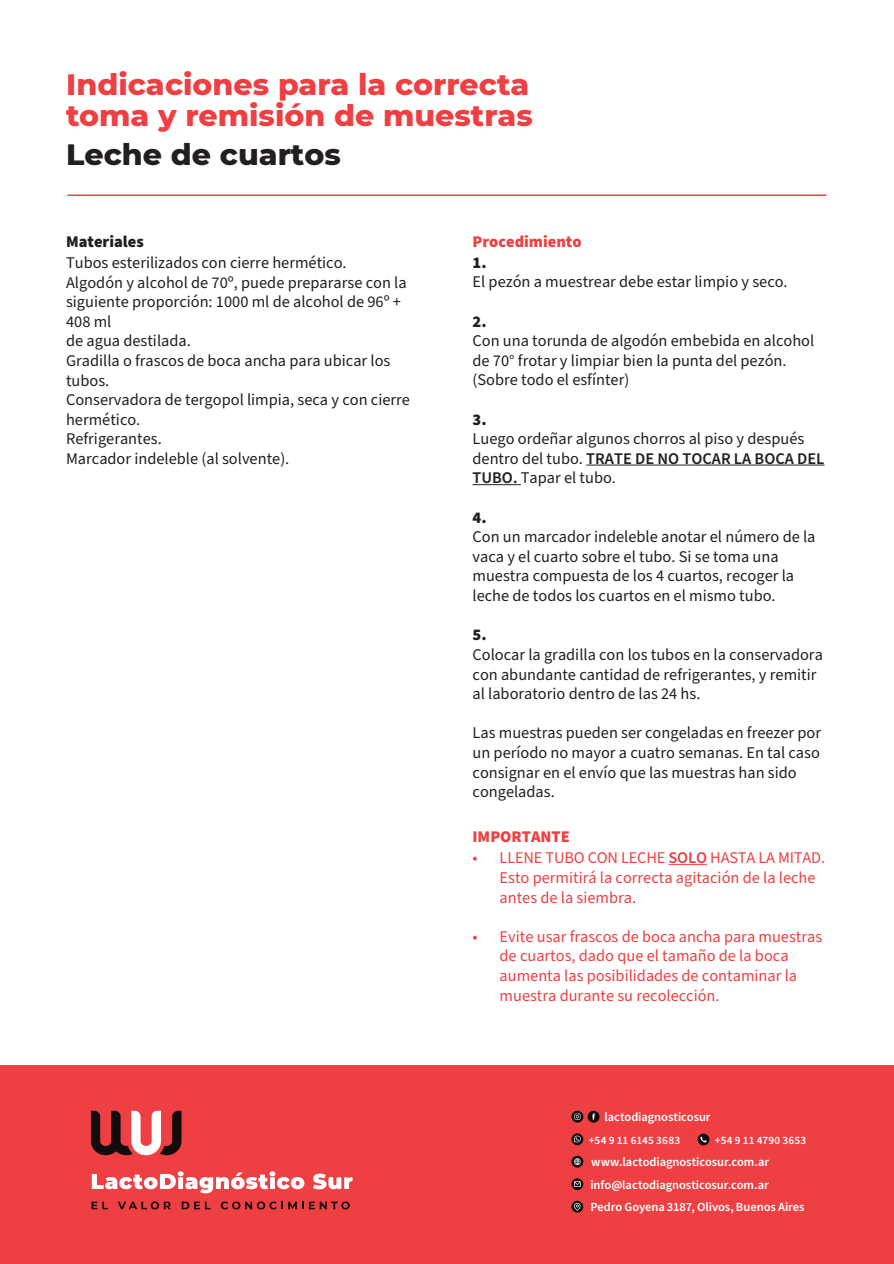
<style>
.page{position:relative;width:894px;height:1264px;background:#fff}
.page>*{position:absolute;margin:0;border:0;box-sizing:border-box;transform-origin:0 0}
.t1{font:800 30px/31.5px "Montserrat";color:#ee4043}
.t2{font:800 30px "Montserrat";color:#231f20}
.t3{font:16.35px/19.6px "Source Sans Pro";color:#231f20}
.t4{font:16.35px/19.6px "Source Sans Pro";color:#ee4043}
.t5{font:900 16.35px "Source Sans Pro";color:#ee4043}
.t6{font:900 16.35px "Source Sans Pro";color:#231f20}
.t7{font:600 12.45px "Source Sans Pro";letter-spacing:-.005em;color:#fff}
.t8{font:600 11.25px "Source Sans Pro";letter-spacing:.02em;color:#fff}
.s1{font-weight:600}
</style>
<div class="page">
<div style="left:0;top:1064px;width:893px;height:199px;background:#ee4043"></div>
<svg style="left:92px;top:1171px;width:212px;height:22px"></svg>
<svg style="left:313px;top:1173px;width:39px;height:15px"></svg>
<svg style="left:91px;top:1201px;width:17px;height:7px"></svg>
<svg style="left:118px;top:1201px;width:53px;height:8px"></svg>
<svg style="left:182px;top:1201px;width:28px;height:7px"></svg>
<svg style="left:221px;top:1201px;width:129px;height:8px"></svg>
<svg style="left:91px;top:1110px;width:90px;height:44px"></svg>
<svg style="left:571px;top:1110px;width:12px;height:12px"></svg>
<svg style="left:574px;top:1113px;width:6px;height:6px"></svg>
<svg style="left:587px;top:1110px;width:12px;height:12px"></svg>
<svg style="left:592px;top:1113px;width:3px;height:6px"></svg>
<svg style="left:571px;top:1155px;width:12px;height:12px"></svg>
<svg style="left:574px;top:1157px;width:6px;height:7px"></svg>
<svg style="left:697px;top:1133px;width:12px;height:12px"></svg>
<svg style="left:700px;top:1136px;width:6px;height:6px"></svg>
<svg style="left:571px;top:1133px;width:12px;height:11px"></svg>
<svg style="left:574px;top:1135px;width:7px;height:7px"></svg>
<svg style="left:571px;top:1200px;width:12px;height:12px"></svg>
<svg style="left:574px;top:1202px;width:6px;height:8px"></svg>
<svg style="left:571px;top:1177px;width:12px;height:12px"></svg>
<svg style="left:574px;top:1180px;width:6px;height:6px"></svg>
<hr style="left:67px;top:194px;width:759px;height:2px;background:#ee4043">
<hr style="left:586px;top:464px;width:238px;height:1px;background:#231f20">
<hr style="left:472px;top:484px;width:45px;height:1px;background:#231f20">
<hr style="left:668px;top:864px;width:39px;height:1px;background:#ee4043">
<h1 class="t1" style="left:66px;top:67px;width:468px">Indicaciones para la correcta toma y remisión de muestras</h1>
<h1 class="t2" style="left:66px;top:132px;width:276px">Leche de cuartos</h1>
<p class="t6" style="left:66px;top:230px;width:79px">Materiales</p>
<p class="t3" style="left:66px;top:253px;width:345px">Tubos esterilizados con cierre hermético.<br>Algodón y alcohol de 70º, puede prepararse con la siguiente proporción: 1000 ml de alcohol de 96º +<br>408 ml<br>de agua destilada.<br>Gradilla o frascos de boca ancha para ubicar los tubos.<br>Conservadora de tergopol limpia, seca y con cierre hermético.<br>Refrigerantes.<br>Marcador indeleble (al solvente).</p>
<p class="t5" style="left:472px;top:230px;width:111px">Procedimiento</p>
<p class="t6" style="left:472px;top:251px;width:16px">1.</p>
<p class="t3" style="left:472px;top:272px;width:316px">El pezón a muestrear debe estar limpio y seco.</p>
<p class="t6" style="left:472px;top:310px;width:16px">2.</p>
<p class="t3" style="left:472px;top:331px;width:343px">Con una torunda de algodón embebida en alcohol de 70° frotar y limpiar bien la punta del pezón. (Sobre todo el esfínter)</p>
<p class="t6" style="left:472px;top:408px;width:16px">3.</p>
<p class="t3" style="left:472px;top:429px;width:353px">Luego ordeñar algunos chorros al piso y después dentro del tubo. <span class="s1">TRATE DE NO TOCAR LA BOCA DEL<br>TUBO.</span> Tapar el tubo.</p>
<p class="t6" style="left:472px;top:506px;width:16px">4.</p>
<p class="t3" style="left:472px;top:527px;width:344px">Con un marcador indeleble anotar el número de la vaca y el cuarto sobre el tubo. Si se toma una muestra compuesta de los 4 cuartos, recoger la leche de todos los cuartos en el mismo tubo.</p>
<p class="t6" style="left:472px;top:623px;width:16px">5.</p>
<p class="t3" style="left:472px;top:645px;width:352px">Colocar la gradilla con los tubos en la conservadora con abundante cantidad de refrigerantes, y remitir al laboratorio dentro de las 24 hs.</p>
<p class="t3" style="left:472px;top:723px;width:350px">Las muestras pueden ser congeladas en freezer por un período no mayor a cuatro semanas. En tal caso consignar en el envío que las muestras han sido congeladas.</p>
<p class="t5" style="left:472px;top:825px;width:99px">IMPORTANTE</p>
<p class="t4" style="left:499px;top:848px;width:327px;text-indent:-27px">• LLENE TUBO CON LECHE <span class="s1">SOLO</span> HASTA LA MITAD.<br>Esto permitirá la correcta agitación de la leche antes de la siembra.</p>
<p class="t4" style="left:499px;top:926px;width:324px;text-indent:-27px">• Evite usar frascos de boca ancha para muestras de cuartos, dado que el tamaño de la boca aumenta las posibilidades de contaminar la muestra durante su recolección.</p>
<p class="t7" style="left:604px;top:1108px;width:108px">lactodiagnosticosur</p>
<p class="t7" style="left:591px;top:1153px;width:179px">www.lactodiagnosticosur.com.ar</p>
<p class="t8" style="left:588px;top:1132px;width:93px">+54 9 11 6145 3683</p>
<p class="t8" style="left:714px;top:1132px;width:93px">+54 9 11 4790 3653</p>
<p class="t7" style="left:590px;top:1175px;width:180px">info@lactodiagnosticosur.com.ar</p>
<p class="t7" style="left:590px;top:1198px;width:216px">Pedro Goyena 3187, Olivos, Buenos Aires</p>
</div>
